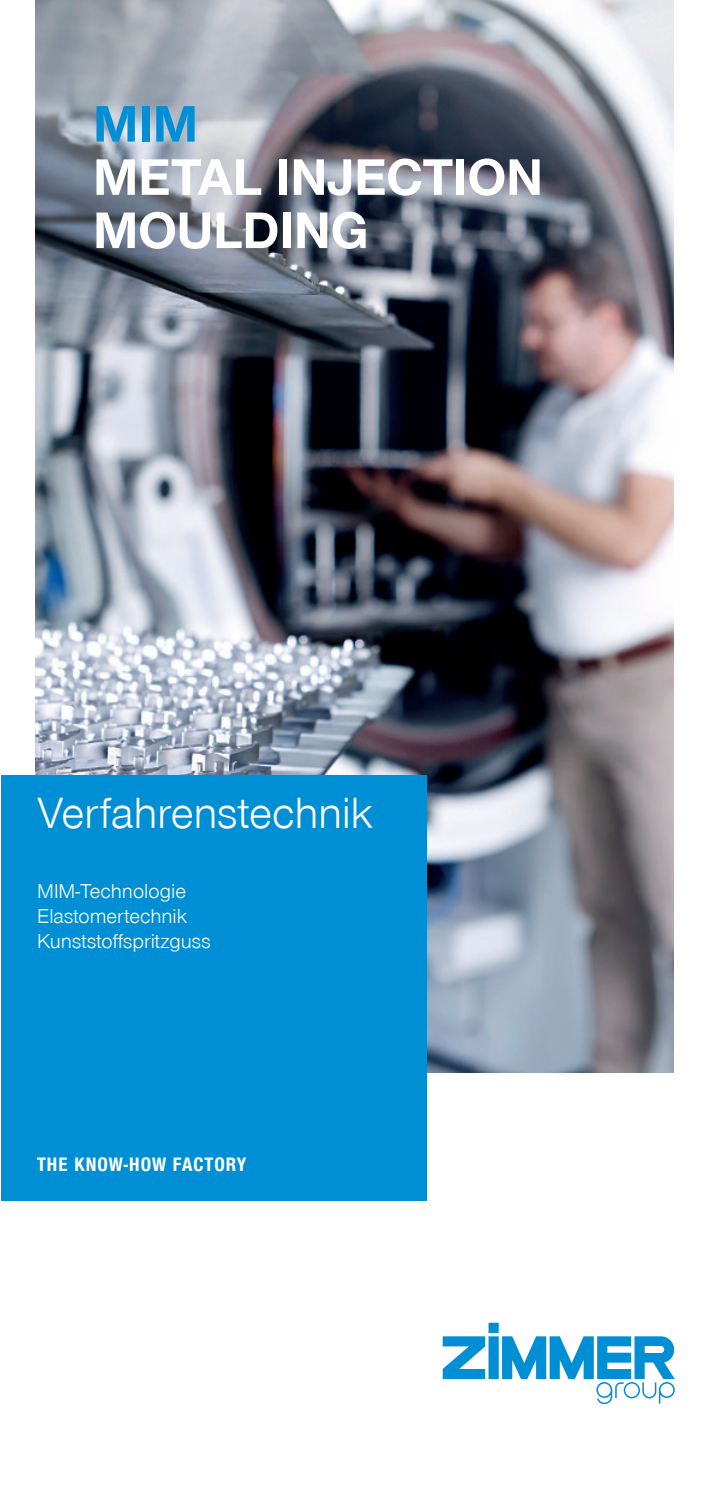
<style>
.page{position:relative;width:709px;height:1489px;background:#fff}
.page>*{position:absolute;margin:0;border:0;box-sizing:border-box;transform-origin:0 0}
.t1{font:700 53.25px/53.2px "Zimmer Group Sans";color:#fff}
.t2{font:700 53.25px "Zimmer Group Sans";color:#008fd5}
.t3{font:300 45px "Zimmer Group Sans";letter-spacing:-.005em;color:#fff}
.CB_AF_Unterzeile_Bad{font:300 20.75px "Zimmer Group Sans";color:#fff}
.CB_AF_Claim_Badge_Ti{font:700 20px "Zimmer Group Sans Cond";letter-spacing:.05em;color:#fff}
</style>
<div class="page">
<img style="left:35px;top:0;width:638px;height:1072px">
<svg style="left:442px;top:1322px;width:232px;height:83px"></svg>
<div style="left:2px;top:775px;width:425px;height:425px;background:#008fd5"></div>
<p class="t2" style="left:93px;top:88px;width:106px">MIM</p>
<p class="t1" style="left:93px;top:148px;width:451px">METAL INJECTION<br>MOULDING</p>
<p class="t3" style="left:37px;top:784px;width:337px">Verfahrenstechnik</p>
<p class="CB_AF_Unterzeile_Bad" style="left:37px;top:878px;width:150px">MIM-Technologie</p>
<p class="CB_AF_Unterzeile_Bad" style="left:37px;top:902px;width:152px">Elastomertechnik</p>
<p class="CB_AF_Unterzeile_Bad" style="left:37px;top:927px;width:175px">Kunststoffspritzguss</p>
<p class="CB_AF_Claim_Badge_Ti" style="left:37px;top:1151px;width:211px">THE KNOW-HOW FACTORY</p>
</div>
